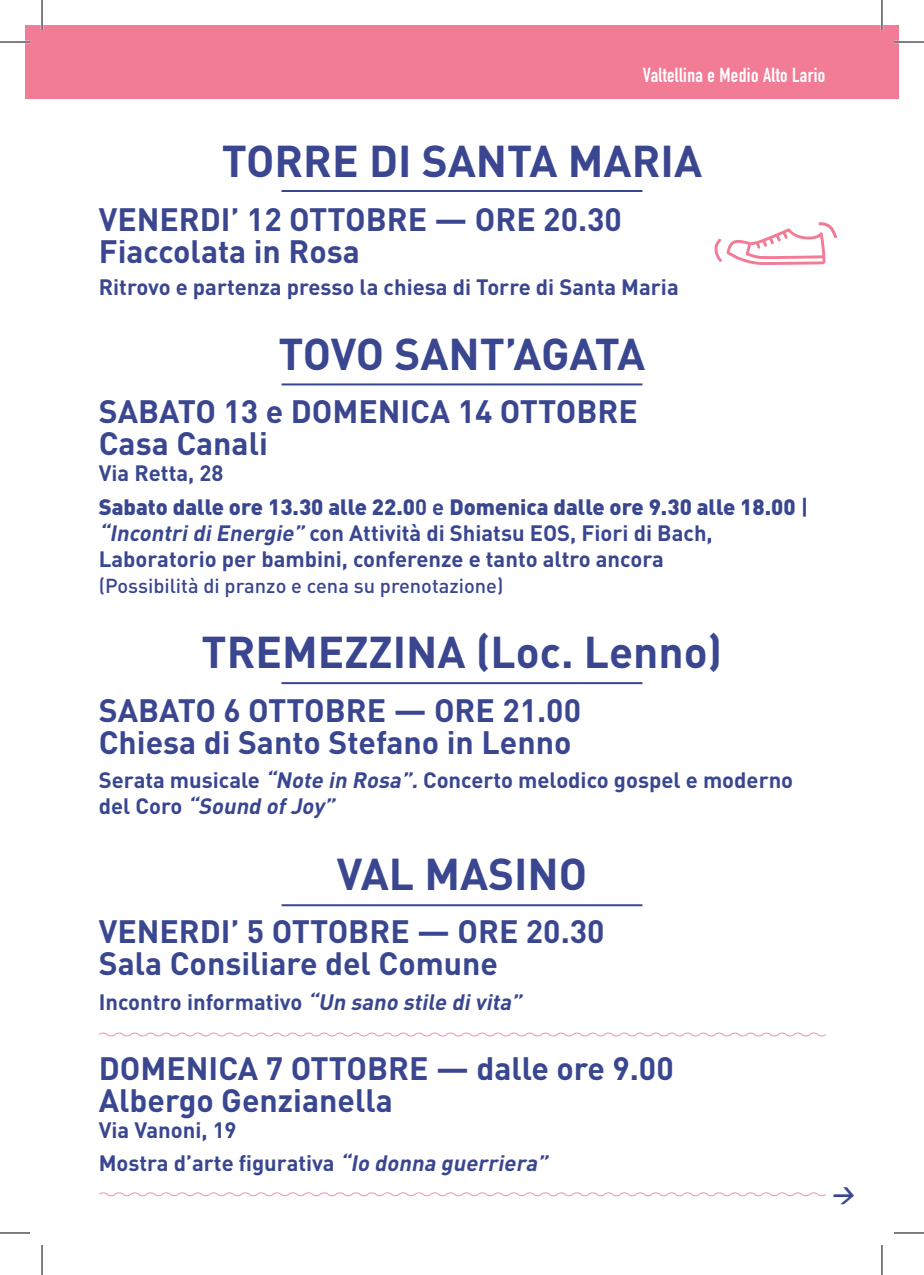
<style>
.page{position:relative;width:924px;height:1275px;background:#fff}
.page>*{position:absolute;margin:0;border:0;box-sizing:border-box;transform-origin:0 0}
.t1{font:700 44px "DIN";color:#3a468f}
.t2{font:700 32px/32px "DIN";color:#394690}
.t3{font:700 32px/32px "DIN";color:#3a468f}
.t4{font:700 22px/26px "DIN";color:#394690}
.t5{font:900 22px/33px "DIN";color:#394690}
.t6{font:700 22px "DIN";color:#3a468f}
.t7{font:italic 700 22px "DIN";color:#3a468f}
.t8{font:500 20px "DIN";color:#394690}
.t9{font:700 20px "DIN Condensed";letter-spacing:.02em;color:#fff}
.s1{font-weight:700}
.s2{font-style:italic}
.s3{color:#3a468f}
</style>
<div class="page">
<div style="left:25px;top:25px;width:873px;height:74px;background:#f27b96"></div>
<hr style="left:281px;top:190px;width:361px;height:2px;background:#3a468f">
<hr style="left:281px;top:383px;width:361px;height:2px;background:#3a468f">
<svg style="left:714px;top:222px;width:122px;height:43px"></svg>
<hr style="left:281px;top:682px;width:361px;height:2px;background:#3a468f">
<hr style="left:281px;top:904px;width:361px;height:2px;background:#3a468f">
<svg style="left:99px;top:1032px;width:727px;height:5px"></svg>
<svg style="left:99px;top:1192px;width:727px;height:5px"></svg>
<hr style="left:0;top:41px;width:30px;height:2px;background:#fff">
<hr style="left:893px;top:41px;width:30px;height:2px;background:#fff">
<hr style="left:41px;top:0;width:2px;height:30px;background:#fff">
<hr style="left:880px;top:0;width:2px;height:30px;background:#fff">
<hr style="left:0;top:42px;width:30px;height:1px;background:#000">
<hr style="left:893px;top:42px;width:30px;height:1px;background:#000">
<hr style="left:0;top:1232px;width:30px;height:1px;background:#000">
<hr style="left:893px;top:1232px;width:30px;height:1px;background:#000">
<hr style="left:42px;top:0;width:1px;height:30px;background:#000">
<hr style="left:42px;top:1245px;width:1px;height:30px;background:#000">
<hr style="left:881px;top:0;width:1px;height:30px;background:#000">
<hr style="left:881px;top:1245px;width:1px;height:30px;background:#000">
<p class="t9" style="left:642px;top:61px;width:184px">Valtellina e Medio Alto Lario</p>
<h1 class="t1" style="left:222px;top:132px;width:481px">TORRE DI SANTA MARIA</h1>
<h2 class="t3" style="left:99px;top:202px;width:524px">VENERDI’ 12 OTTOBRE — ORE 20.30<br>Fiaccolata in Rosa</h2>
<p class="t6" style="left:99px;top:272px;width:581px">Ritrovo e partenza presso la chiesa di Torre di Santa Maria</p>
<h1 class="t1" style="left:278px;top:325px;width:368px">TOVO SANT’AGATA</h1>
<h2 class="t3" style="left:99px;top:394px;width:540px">SABATO 13 e DOMENICA 14 OTTOBRE</h2>
<h2 class="t2" style="left:99px;top:426px;width:171px">Casa Canali</h2>
<p class="t5" style="left:99px;top:456px;width:711px"><span class="s1">Via Retta, 28<br></span>Sabato dalle ore 13.30 alle 22.0<span class="s1">0 e</span> Domenica dalle ore 9.30 alle 18.00 <span class="s1">|</span></p>
<p class="t4" style="left:99px;top:518px;width:615px"><span class="s2">“IncontridiEnergie”</span> con Attività di Shiatsu EOS, Fiori di Bach,<br>Laboratorio per bambini, conferenze e tanto altro ancora</p>
<p class="t8" style="left:99px;top:572px;width:406px">(Possibilità di pranzo e cena su prenotazione)</p>
<h1 class="t1" style="left:201px;top:623px;width:522px">TREMEZZINA (Loc. Lenno)</h1>
<h2 class="t3" style="left:99px;top:693px;width:483px">SABATO 6 OTTOBRE — ORE 21.00</h2>
<h2 class="t2" style="left:99px;top:725px;width:474px">Chiesa di Santo Stefano in Lenno</h2>
<p class="t4" style="left:99px;top:765px;width:695px">Serata musicale <span class="s2">“Note in Rosa”.</span>Concerto melodico gospel e moderno d e l C o ro <span class="s2">“Sound ofJoy ”</span></p>
<h1 class="t1" style="left:336px;top:845px;width:252px">VAL MASINO</h1>
<h2 class="t2" style="left:99px;top:914px;width:507px">VENERDI’ <span class="s3">5 OTTOBRE</span> — ORE 20.30<br>Sala Consiliare del Comune</h2>
<p class="t4" style="left:99px;top:988px;width:429px">Incontro informativo <span class="s2">“Un sano stile divita”</span></p>
<h2 class="t2" style="left:99px;top:1050px;width:576px"><span class="s3">DOMENICA 7 OTTOBRE —</span> dalle ore 9.00<br>Albergo Genzianella</h2>
<p class="t4" style="left:99px;top:1112px;width:455px;line-height:32.8px">Via Vanoni, 19<br>Mostra d’arte figurativa <span class="s2">“Io donna guerriera”</span></p>
<p class="t7" style="left:830px;top:1179px;width:29px">&gt;</p>
</div>
